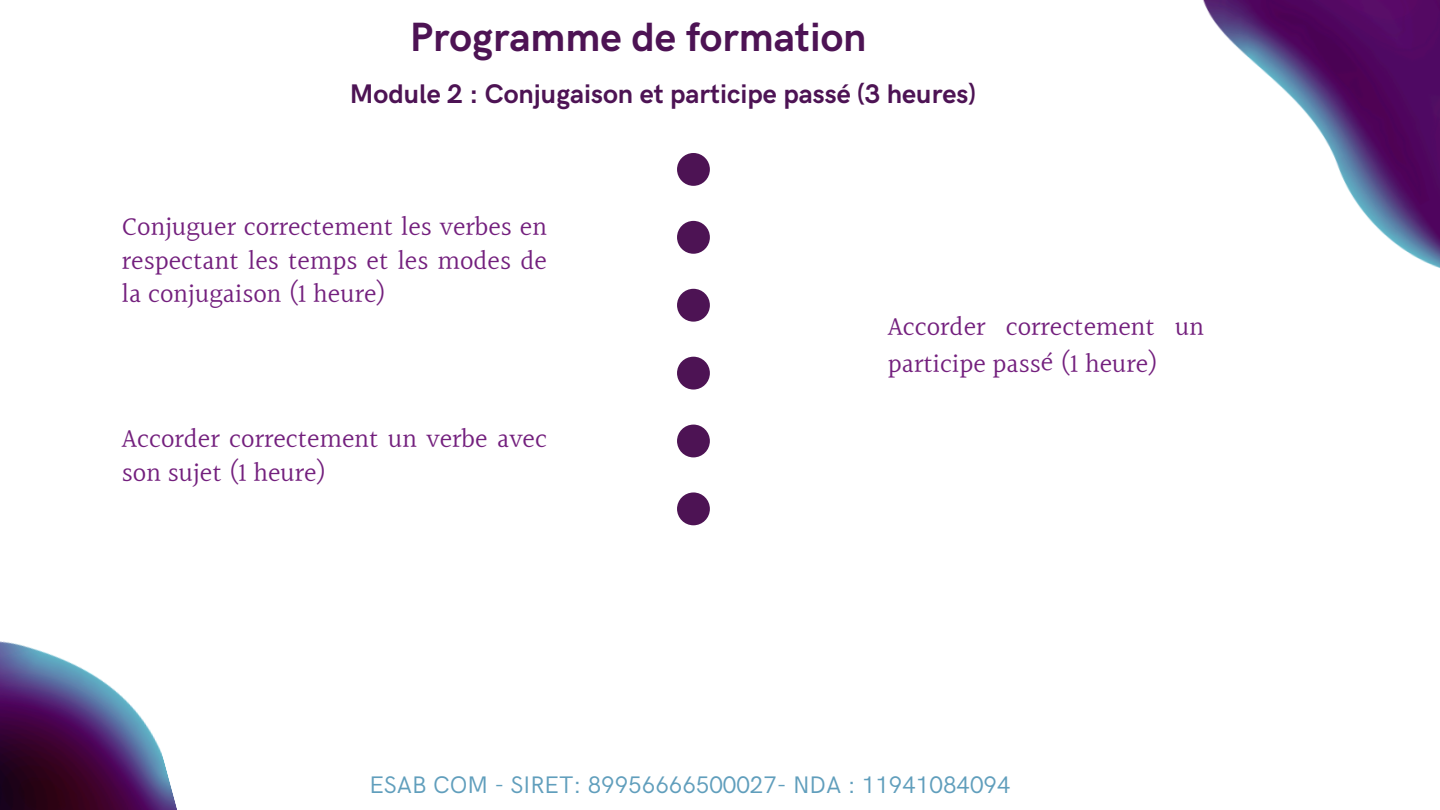
<style>
.page{position:relative;width:1440px;height:810px;background:#fff}
.page>*{position:absolute;margin:0;border:0;box-sizing:border-box;transform-origin:0 0}
.t1{font:700 41px "HK Grotesk";color:#4d1354}
.t2{font:700 27px "HK Grotesk";color:#4d1354}
.t3{font:26.5px/33.8px "Halant";color:#731f7d}
.t4{font:24px "HK Grotesk";color:#609ebc}
</style>
<div class="page">
<img style="left:0;top:641px;width:177px;height:169px">
<img style="left:1203px;top:0;width:237px;height:268px">
<svg style="left:677px;top:153px;width:33px;height:372px"></svg>
<h3 class="t1" style="left:410px;top:14px;width:458px">Programme de formation</h3>
<h3 class="t2" style="left:350px;top:78px;width:627px">Module 2 : Conjugaison et participe passé (3 heures)</h3>
<h1 class="t3" style="left:122px;top:211px;width:427px;text-align:justify">Conjuguer correctement les verbes en respectant les temps et les modes de la conjugaison (1 heure)</h1>
<p class="t3" style="left:122px;top:423px;width:427px">Accorder correctement un verbe avec son sujet (1 heure)</p>
<h2 class="t3" style="left:888px;top:309px;width:318px;line-height:36.8px">Accorder correctement un participe passé (1 heure)</h2>
<p class="t4" style="left:369px;top:771px;width:643px">ESAB COM - SIRET: 89956666500027- NDA : 11941084094</p>
</div>
